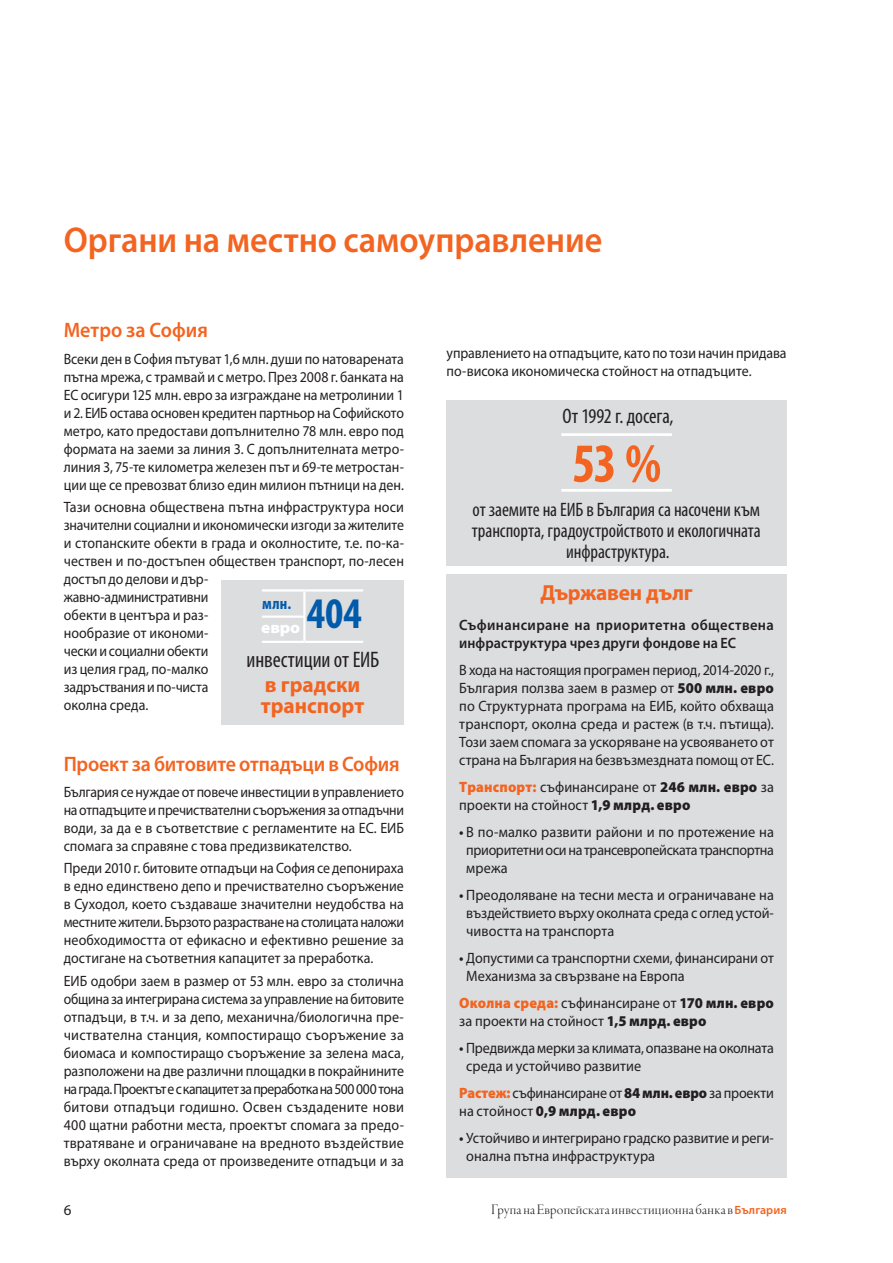
<style>
.page{position:relative;width:893px;height:1263px;background:#fff}
.page>*{position:absolute;margin:0;border:0;box-sizing:border-box;transform-origin:0 0}
.t1{font:700 condensed 55.5px "Myriad Pro";color:#f36421}
.t2{font:700 condensed 43.8px "Myriad Pro";color:#015bab}
.t3{font:600 36px "Myriad Pro";color:#f36421;scale:.95 1}
.t4{font:condensed 22.5px "Myriad Pro";letter-spacing:-.005em;color:#231f20}
.t5{font:700 21.9px/21px "Myriad Pro";letter-spacing:-.005em;color:#f36421}
.t6{font:600 21px "Myriad Pro";letter-spacing:-.01em;color:#f36421;scale:.95 1}
.t7{font:condensed 21px "Myriad Pro";letter-spacing:-.005em;color:#231f20}
.t8{font:condensed 19.5px/21px "Myriad Pro";letter-spacing:-.005em;color:#231f20;text-align:center}
.t9{font:700 condensed 16.35px "Myriad Pro";color:#015bab}
.t10{font:900 semi-expanded 16.35px "Myriad Pro";color:#fff}
.t11{font:15px/18px "Myriad Pro";color:#231f20;text-align:justify;scale:.93 1}
.t12{font:15px/18px "Myriad Pro";color:#231f20;scale:.94 1}
.t13{font:15px/18px "Myriad Pro";color:#231f20;scale:.95 1}
.t14{font:15px/18px "Myriad Pro";color:#231f20;text-align:justify;scale:.92 1}
.t15{font:15px/18px "Myriad Pro";color:#231f20;text-align:justify;scale:.96 1}
.t16{font:600 15px/18px "Myriad Pro";letter-spacing:.025em;color:#231f20}
.t17{font:15px "Garamond Premr Pro Lt Disp";letter-spacing:.015em;color:#231f20}
.t18{font:15px "Myriad Pro";color:#231f20}
.s1{font-weight:900}
.s2{font-weight:900;color:#f36421}
.s3{font-weight:600}
.s4{font-family:"Myriad Pro";font-weight:600;font-size:12px;color:#f36421}
</style>
<div class="page">
<div style="left:446px;top:574px;width:341px;height:604px;background:#dcdddf"></div>
<div style="left:446px;top:400px;width:341px;height:166px;background:#dcdddf"></div>
<hr style="left:561px;top:489px;width:111px;height:3px;background:#fff">
<hr style="left:561px;top:433px;width:111px;height:3px;background:#fff">
<div style="left:221px;top:580px;width:183px;height:144px;background:#dcdddf"></div>
<hr style="left:304px;top:641px;width:59px;height:2px;background:#fff">
<hr style="left:262px;top:589px;width:42px;height:2px;background:#fff">
<hr style="left:262px;top:615px;width:44px;height:3px;background:#fff">
<hr style="left:262px;top:641px;width:42px;height:2px;background:#fff">
<hr style="left:304px;top:589px;width:59px;height:2px;background:#fff">
<hr style="left:303px;top:591px;width:3px;height:24px;background:#fff">
<hr style="left:303px;top:618px;width:3px;height:23px;background:#fff">
<h3 class="t3" style="left:64px;top:220px;width:568px">Органи на местно самоуправление</h3>
<h3 class="t6" style="left:64px;top:318px;width:153px">Метро за София</h3>
<p class="t11" style="left:64px;top:350px;width:367px">Всеки ден в София пътуват 1,6 млн. души по натоварената пътна мрежа, с трамвай и с метро. През 2008 г. банката на ЕС осигури 125 млн. евро за изграждане на метролинии 1 и 2. ЕИБ остава основен кредитен партньор на Софийското метро, като предостави допълнително 78 млн. евро под формата на заеми за линия 3. С допълнителната метро&shy;линия 3, 75-те километра железен път и 69-те метростан&shy;ции ще се превозват близо един милион пътници на ден.</p>
<p class="t12" style="left:64px;top:498px;width:363px">Тази основна обществена пътна инфраструктура носи значителни социални и икономически изгоди за жителите и стопанските обекти в града и околностите, т.е. по-ка&shy;чествен и по-достъпен обществен транспорт, по-лесен достъп до делови и дър-<br>жавно-административни<br>обекти в центъра и раз-<br>нообразие от икономи-<br>чески и социални обекти<br>из целия град, по-малко<br>задръствания и по-чиста<br>околна среда.</p>
<h2 class="t2" style="left:307px;top:589px;width:57px">404</h2>
<h3 class="t4" style="left:247px;top:648px;width:134px">инвестиции от ЕИБ</h3>
<h3 class="t5" style="left:261px;top:674px;width:105px">в градски транспорт</h3>
<p class="t9" style="left:262px;top:594px;width:31px">млн.</p>
<p class="t10" style="left:261px;top:618px;width:41px">евро</p>
<h3 class="t6" style="left:64px;top:752px;width:355px">Проект за битовите отпадъци в София</h3>
<p class="t14" style="left:64px;top:783px;width:371px">България се нуждае от повече инвестиции в управлението на отпадъците и пречиствателни съоръжения за отпадъчни води, за да е в съответствие с регламентите на ЕС. ЕИБ спомага за справяне с това предизвикателство.</p>
<p class="t11" style="left:64px;top:860px;width:367px">Преди 2010 г. битовите отпадъци на София се депонираха в едно единствено депо и пречиствателно съоръжение в Суходол, което създаваше значителни неудобства на местните жители. Бързото разрастване на столицата наложи необходимостта от ефикасно и ефективно решение за достигане на съответния капацитет за преработка.</p>
<p class="t11" style="left:64px;top:972px;width:367px">ЕИБ одобри заем в размер от 53 млн. евро за столична община за интегрирана система за управление на битовите отпадъци, в т.ч. и за депо, механична/биологична пре&shy;чиствателна станция, компостиращо съоръжение за биомаса и компостиращо съоръжение за зелена маса, разположени на две различни площадки в покрайнините на града. Проектът е с капацитет за преработка на 500 000 тона битови отпадъци годишно. Освен създадените нови 400 щатни работни места, проектът спомага за предо&shy;твратяване и ограничаване на вредното въздействие върху околната среда от произведените отпадъци и за</p>
<p class="t14" style="left:446px;top:344px;width:371px">управлението на отпадъците, като по този начин придава по-висока икономическа стойност на отпадъците.</p>
<h3 class="t7" style="left:562px;top:405px;width:113px">От 1992 г. досега,</h3>
<h1 class="t1" style="left:572px;top:433px;width:90px">53 %</h1>
<h3 class="t8" style="left:472px;top:499px;width:291px">от заемите на ЕИБ в България са насочени към транспорта, градоустройството и екологичната инфраструктура.</h3>
<h3 class="t5" style="left:540px;top:582px;width:154px">Държавен дълг</h3>
<p class="t16" style="left:459px;top:616px;width:316px">Съфинансиране на приоритетна обществена инфраструктура чрез други фондове на ЕС</p>
<p class="t12" style="left:459px;top:661px;width:336px;text-align:justify">В хода на настоящия програмен период, 2014-2020 г., България ползва заем в размер от <span class="s1">500 млн. евро </span>по Структурната програма на ЕИБ, който обхваща транспорт, околна среда и растеж (в т.ч. пътища).<br>Този заем спомага за ускоряване на усвояването от страна на България на безвъзмездната помощ от ЕС.</p>
<p class="t13" style="left:459px;top:778px;width:333px"><span class="s2">Транспорт:</span> съфинансиране от <span class="s1">246 млн. евро</span> за проекти на стойност <span class="s1">1,9 млрд. евро</span></p>
<p class="t15" style="left:466px;top:823px;width:322px;text-indent:-7px"><span class="s3">•</span> В по-малко развити райони и по протежение на приоритетни оси на трансевропейската транспортна мрежа</p>
<p class="t13" style="left:466px;top:886px;width:325px;text-align:justify;text-indent:-7px"><span class="s3">•</span> Преодоляване на тесни места и ограничаване на въздействието върху околната среда с оглед устой&shy;чивостта на транспорта</p>
<p class="t13" style="left:466px;top:949px;width:325px;text-indent:-7px"><span class="s3">•</span> Допустими са транспортни схеми, финансирани от<br>Механизма за свързване на Европа</p>
<p class="t13" style="left:459px;top:994px;width:333px"><span class="s2">Околна среда:</span> съфинансиране от <span class="s1">170 млн. евро </span>за проекти на стойност <span class="s1">1,5 млрд. евро</span></p>
<p class="t12" style="left:466px;top:1039px;width:329px;text-indent:-7px"><span class="s3">•</span> Предвижда мерки за климата, опазване на околната среда и устойчиво развитие</p>
<p class="t12" style="left:459px;top:1084px;width:336px"><span class="s2">Растеж:</span> съфинансиране от <span class="s1">84 млн. евро</span> за проекти на стойност <span class="s1">0,9 млрд. евро</span></p>
<p class="t12" style="left:466px;top:1129px;width:329px;text-indent:-7px"><span class="s3">•</span> Устойчиво и интегрирано градско развитие и реги&shy;онална пътна инфраструктура</p>
<p class="t18" style="left:64px;top:1202px;width:9px">6</p>
<p class="t17" style="left:491px;top:1202px;width:297px">Група на Европейската инвестиционна банка в<span class="s4">България</span></p>
</div>
